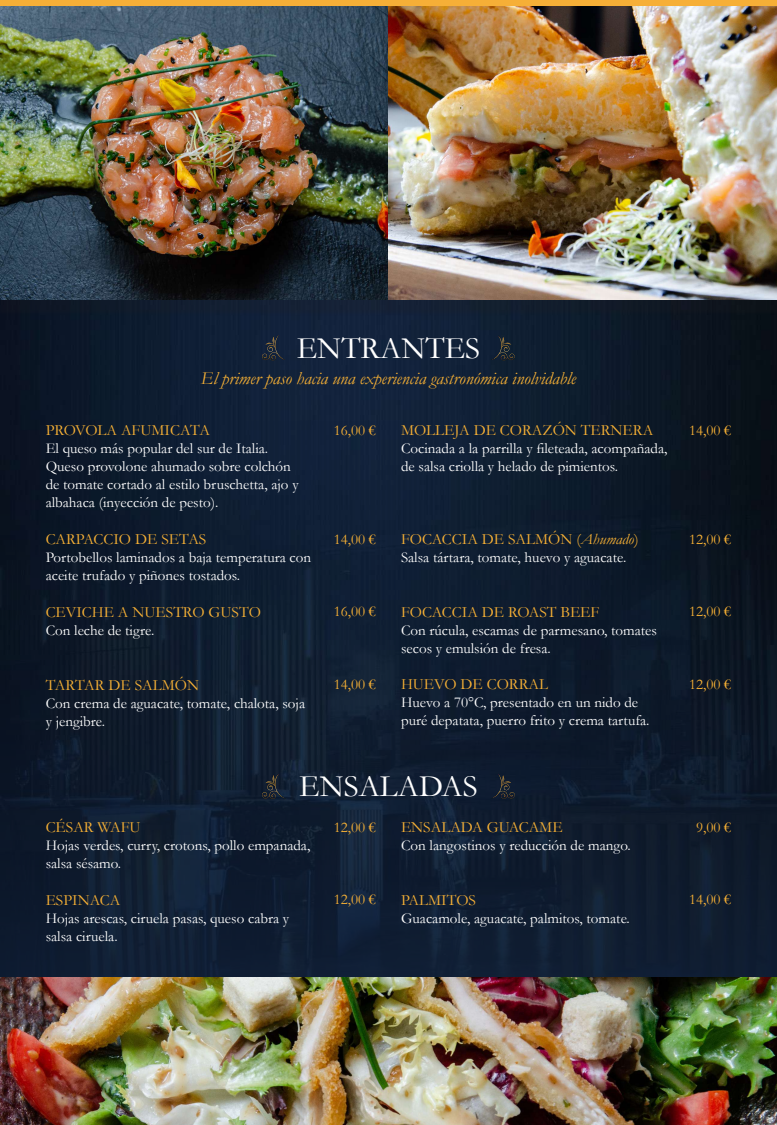
<style>
.page{position:relative;width:777px;height:1125px;background:#fff}
.page>*{position:absolute;margin:0;border:0;box-sizing:border-box;transform-origin:0 0}
.t1{font:31.25px "Garamond";color:#fff}
.t2{font:italic 18.12px "Garamond";color:#f6b035}
.t3{font:15.62px "Garamond";color:#f6b035}
.t4{font:15px/18px "Garamond";color:#fff}
.t5{font:15px "Garamond";color:#f6b035}
.s1{font-style:italic}
</style>
<div class="page">
<img style="left:0;top:316px;width:776px;height:105px">
<svg style="left:0;top:421px;width:776px;height:557px;background:#0e1b2e"></svg>
<div style="left:0;top:9px;width:392px;height:307px;background:#231f20;opacity:.2"></div>
<img style="left:0;top:6px;width:776px;height:294px">
<div style="left:385px;top:9px;width:391px;height:307px;background:#231f20;opacity:.2"></div>
<img style="left:0;top:978px;width:776px;height:147px">
<div style="left:0;top:0;width:776px;height:6px;background:#f6af37"></div>
<svg style="left:262px;top:336px;width:15px;height:25px"></svg>
<svg style="left:262px;top:774px;width:15px;height:25px"></svg>
<svg style="left:491px;top:345px;width:23px;height:16px"></svg>
<svg style="left:491px;top:783px;width:23px;height:16px"></svg>
<h1 class="t1" style="left:296px;top:327px;width:185px">ENTRANTES</h1>
<p class="t2" style="left:201px;top:366px;width:376px">El primer paso hacia una experiencia gastronómica inolvidable</p>
<p class="t3" style="left:46px;top:420px;width:166px">PROVOLA AFUMICATA</p>
<p class="t4" style="left:46px;top:439px;width:254px">El queso más popular del sur de Italia.<br>Queso provolone ahumado sobre colchón de tomate cortado al estilo bruschetta, ajo y albahaca (inyección de pesto).</p>
<p class="t3" style="left:46px;top:529px;width:162px">CARPACCIO DE SETAS</p>
<p class="t4" style="left:46px;top:548px;width:267px">Portobellos laminados a baja temperatura con aceite trufado y piñones tostados.</p>
<p class="t3" style="left:46px;top:601px;width:217px">CEVICHE A NUESTRO GUSTO</p>
<p class="t4" style="left:46px;top:621px;width:110px">Con leche de tigre.</p>
<p class="t3" style="left:46px;top:675px;width:155px">TARTAR DE SALMÓN</p>
<p class="t4" style="left:46px;top:694px;width:261px">Con crema de aguacate, tomate, chalota, soja y jengibre.</p>
<p class="t3" style="left:401px;top:420px;width:254px">MOLLEJA DE CORAZÓN TERNERA</p>
<p class="t4" style="left:401px;top:439px;width:268px">Cocinada a la parrilla y fileteada, acompañada, de salsa criolla y helado de pimientos.</p>
<p class="t5" style="left:333px;top:420px;width:44px">16,00 €</p>
<p class="t3" style="left:401px;top:529px;width:239px">FOCACCIA DE SALMÓN (<span class="s1">Ahumado</span>)</p>
<p class="t4" style="left:401px;top:548px;width:227px">Salsa tártara, tomate, huevo y aguacate.</p>
<p class="t5" style="left:333px;top:529px;width:44px">14,00 €</p>
<p class="t5" style="left:333px;top:601px;width:44px">16,00 €</p>
<p class="t3" style="left:401px;top:601px;width:200px">FOCACCIA DE ROAST BEEF</p>
<p class="t4" style="left:401px;top:621px;width:257px">Con rúcula, escamas de parmesano, tomates secos y emulsión de fresa.</p>
<p class="t3" style="left:401px;top:674px;width:148px">HUEVO DE CORRAL</p>
<p class="t4" style="left:401px;top:693px;width:250px">Huevo a 70°C, presentado en un nido de puré depatata, puerro frito y crema tartufa.</p>
<p class="t5" style="left:333px;top:674px;width:44px">14,00 €</p>
<p class="t5" style="left:688px;top:420px;width:44px">14,00 €</p>
<p class="t5" style="left:688px;top:529px;width:44px">12,00 €</p>
<p class="t5" style="left:688px;top:601px;width:44px">12,00 €</p>
<p class="t5" style="left:688px;top:674px;width:44px">12,00 €</p>
<h1 class="t1" style="left:299px;top:766px;width:180px">ENSALADAS</h1>
<p class="t3" style="left:46px;top:817px;width:96px">CÉSAR WAFU</p>
<p class="t4" style="left:46px;top:836px;width:266px">Hojas verdes, curry, crotons, pollo empanada, salsa sésamo.</p>
<p class="t3" style="left:46px;top:889px;width:76px">ESPINACA</p>
<p class="t4" style="left:46px;top:909px;width:245px">Hojas arescas, ciruela pasas, queso cabra y salsa ciruela.</p>
<p class="t5" style="left:333px;top:817px;width:44px">12,00 €</p>
<p class="t5" style="left:333px;top:889px;width:44px">12,00 €</p>
<p class="t3" style="left:401px;top:817px;width:163px">ENSALADA GUACAME</p>
<p class="t4" style="left:401px;top:836px;width:231px">Con langostinos y reducción de mango.</p>
<p class="t3" style="left:401px;top:889px;width:76px">PALMITOS</p>
<p class="t4" style="left:401px;top:909px;width:230px">Guacamole, aguacate, palmitos, tomate.</p>
<p class="t5" style="left:695px;top:817px;width:37px">9,00 €</p>
<p class="t5" style="left:688px;top:889px;width:44px">14,00 €</p>
</div>
